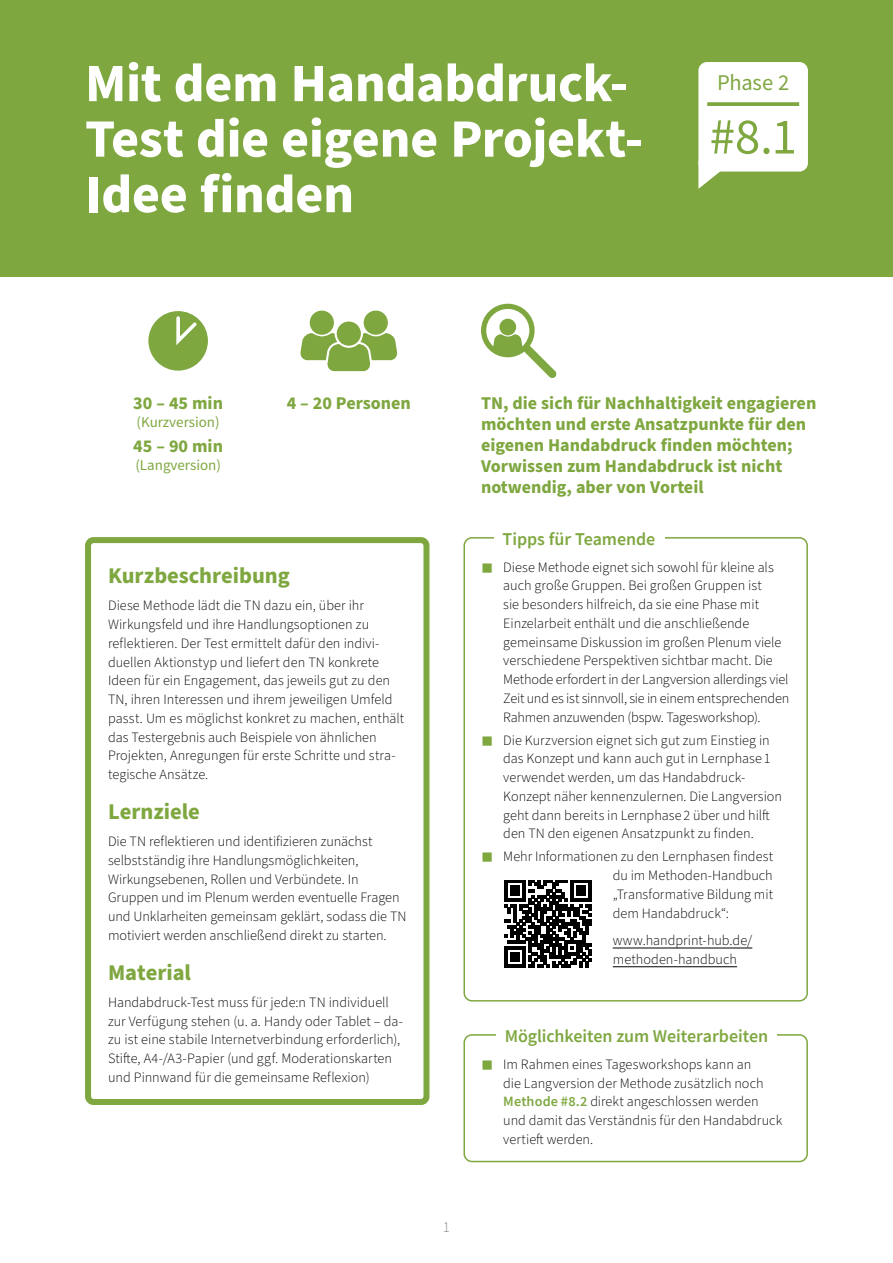
<style>
.page{position:relative;width:893px;height:1263px;background:#fff}
.page>*{position:absolute;margin:0;border:0;box-sizing:border-box;transform-origin:0 0}
.MT_-_Hauptüberschrif{font:700 54px/55.5px "Source Sans Pro";letter-spacing:-.005em;color:#fff}
.MT_-_Nummer{font:51px "Source Sans Pro";color:#7fa740}
.MT_-_Beschreibung{font:700 22.5px "Source Sans Pro";color:#7fa740}
.MT_-_Phase{font:22.5px "Source Sans Pro";letter-spacing:-.01em;color:#7fa740}
.MT_-_Infoleiste{font:700 18px/21px "Source Sans Pro";color:#7fa740}
.MT_-_Beschreibung-2{font:600 18px "Source Sans Pro";letter-spacing:-.005em;color:#7fa740}
.MT_-_Infoleiste-2{font:15px "Source Sans Pro";color:#7fa740}
.t1{font:300 15px "Source Sans Pro";color:#7e7e7d}
.MT_-_Fließtext{font:300 14.25px/18.8px "Source Sans Pro";color:#000}
.s1{font-weight:400;font-size:11.4px;color:#7fa740}
.s2{font-weight:600;color:#7fa740}
</style>
<div class="page">
<div style="left:0;top:0;width:893px;height:276px;background:#7fa740"></div>
<div style="left:463px;top:1034px;width:345px;height:128px;border:2px solid #7fa740;border-radius:8px"></div>
<div style="left:496px;top:1020px;width:281px;height:30px;background:#fff"></div>
<hr style="left:613px;top:948px;width:139px;height:1px;background:#000">
<hr style="left:613px;top:966px;width:124px;height:1px;background:#000">
<div style="left:463px;top:537px;width:345px;height:464px;border:2px solid #7fa740;border-radius:8px"></div>
<div style="left:494px;top:523px;width:170px;height:31px;background:#fff"></div>
<div style="left:85px;top:537px;width:344px;height:568px;border:6px solid #7fa740;border-radius:6px"></div>
<svg style="left:148px;top:311px;width:60px;height:60px"></svg>
<svg style="left:481px;top:304px;width:76px;height:74px"></svg>
<div style="left:499px;top:319px;width:17px;height:16px;background:#7fa740;border-radius:50%"></div>
<div style="left:310px;top:311px;width:24px;height:24px;background:#7fa740;border-radius:50%"></div>
<div style="left:364px;top:311px;width:24px;height:24px;background:#7fa740;border-radius:50%"></div>
<svg style="left:300px;top:322px;width:98px;height:49px"></svg>
<div style="left:698px;top:62px;width:110px;height:110px;background:#fff;border-radius:9px"></div>
<svg style="left:707px;top:102px;width:92px;height:4px"></svg>
<svg style="left:698px;top:161px;width:26px;height:28px"></svg>
<svg style="left:504px;top:880px;width:87px;height:87px"></svg>
<p class="MT_-_Hauptüberschrif" style="left:85px;top:57px;width:560px">Mit dem Handabdruck-<br>Test die eigene Projekt-<br>Idee finden</p>
<p class="MT_-_Phase" style="left:717px;top:68px;width:74px">Phase 2</p>
<p class="MT_-_Nummer" style="left:710px;top:104px;width:89px">#8.1</p>
<p class="MT_-_Infoleiste" style="left:133px;top:393px;width:91px">30 – 45 min</p>
<p class="MT_-_Infoleiste-2" style="left:137px;top:412px;width:85px">(Kurzversion)</p>
<p class="MT_-_Infoleiste" style="left:133px;top:436px;width:91px">45 – 90 min</p>
<p class="MT_-_Infoleiste-2" style="left:135px;top:455px;width:87px">(Langversion)</p>
<p class="MT_-_Infoleiste" style="left:287px;top:393px;width:126px">4 – 20 Personen</p>
<p class="MT_-_Beschreibung" style="left:108px;top:560px;width:183px">Kurzbeschreibung</p>
<p class="MT_-_Fließtext" style="left:108px;top:597px;width:298px">Diese Methode lädt die TN dazu ein, über ihr Wirkungsfeld und ihre Handlungsoptionen zu reflektieren. Der Test ermittelt dafür den indivi&shy;duellen Aktionstyp und liefert den TN konkrete Ideen für ein Engagement, das jeweils gut zu den TN, ihren Interessen und ihrem jeweiligen Umfeld passt. Um es möglichst konkret zu machen, enthält das Testergebnis auch Beispiele von ähnlichen Projekten, Anregungen für erste Schritte und stra&shy;tegische Ansätze.</p>
<p class="MT_-_Beschreibung" style="left:108px;top:796px;width:93px">Lernziele</p>
<p class="MT_-_Fließtext" style="left:108px;top:832px;width:300px">Die TN reflektieren und identifizieren zunächst selbstständig ihre Handlungsmöglichkeiten, Wirkungsebenen, Rollen und Verbündete. In Gruppen und im Plenum werden eventuelle Fragen und Unklarheiten gemeinsam geklärt, sodass die TN motiviert werden anschließend direkt zu starten.</p>
<p class="MT_-_Beschreibung" style="left:108px;top:957px;width:84px">Material</p>
<p class="MT_-_Fließtext" style="left:108px;top:993px;width:296px">Handabdruck-Test muss für jede:n TN individuell zur Verfügung stehen (u. a. Handy oder Tablet – da&shy;zu ist eine stabile Internetverbindung erforderlich), Stifte, A4-/A3-Papier (und ggf. Moderationskarten und Pinnwand für die gemeinsame Reflexion)</p>
<p class="t1" style="left:443px;top:1217px;width:9px">1</p>
<p class="MT_-_Infoleiste" style="left:481px;top:393px;width:337px">TN, die sich für Nachhaltigkeit engagieren möchten und erste Ansatzpunkte für den eigenen Handabdruck finden möchten; Vorwissen zum Handabdruck ist nicht notwendig, aber von Vorteil</p>
<p class="MT_-_Beschreibung-2" style="left:503px;top:527px;width:154px">Tipps für Teamende</p>
<p class="MT_-_Fließtext" style="left:503px;top:558px;width:288px;text-indent:-21px"><span class="s1">■</span> Diese Methode eignet sich sowohl für kleine als auch große Gruppen. Bei großen Gruppen ist<br>sie besonders hilfreich, da sie eine Phase mit Einzelarbeit enthält und die anschließende gemeinsame Diskussion im großen Plenum viele verschiedene Perspektiven sichtbar macht. Die Methode erfordert in der Langversion allerdings viel Zeit und es ist sinnvoll, sie in einem entsprechenden Rahmen anzuwenden (bspw. Tagesworkshop).</p>
<p class="MT_-_Fließtext" style="left:503px;top:731px;width:280px;text-indent:-21px"><span class="s1">■</span> Die Kurzversion eignet sich gut zum Einstieg in das Konzept und kann auch gut in Lernphase 1 verwendet werden, um das Handabdruck-Konzept näher kennenzulernen. Die Langversion geht dann bereits in Lernphase 2 über und hilft den TN den eigenen Ansatzpunkt zu finden.</p>
<p class="MT_-_Fließtext" style="left:613px;top:848px;width:162px;text-align:justify;text-indent:-131px"><span class="s1">■</span> Mehr Informationen zu den Lernphasen findest du im Methoden-Handbuch „Transformative Bildung mit dem Handabdruck“:</p>
<p class="MT_-_Fließtext" style="left:613px;top:931px;width:141px">www.handprint-hub.de/ methoden-handbuch</p>
<p class="MT_-_Beschreibung-2" style="left:505px;top:1024px;width:265px">Möglichkeiten zum Weiterarbeiten</p>
<p class="MT_-_Fließtext" style="left:503px;top:1055px;width:280px;text-indent:-21px"><span class="s1">■</span> Im Rahmen eines Tagesworkshops kann an<br>die Langversion der Methode zusätzlich noch <span class="s2">Methode #8.2</span> direkt angeschlossen werden und damit das Verständnis für den Handabdruck vertieft werden.</p>
</div>
